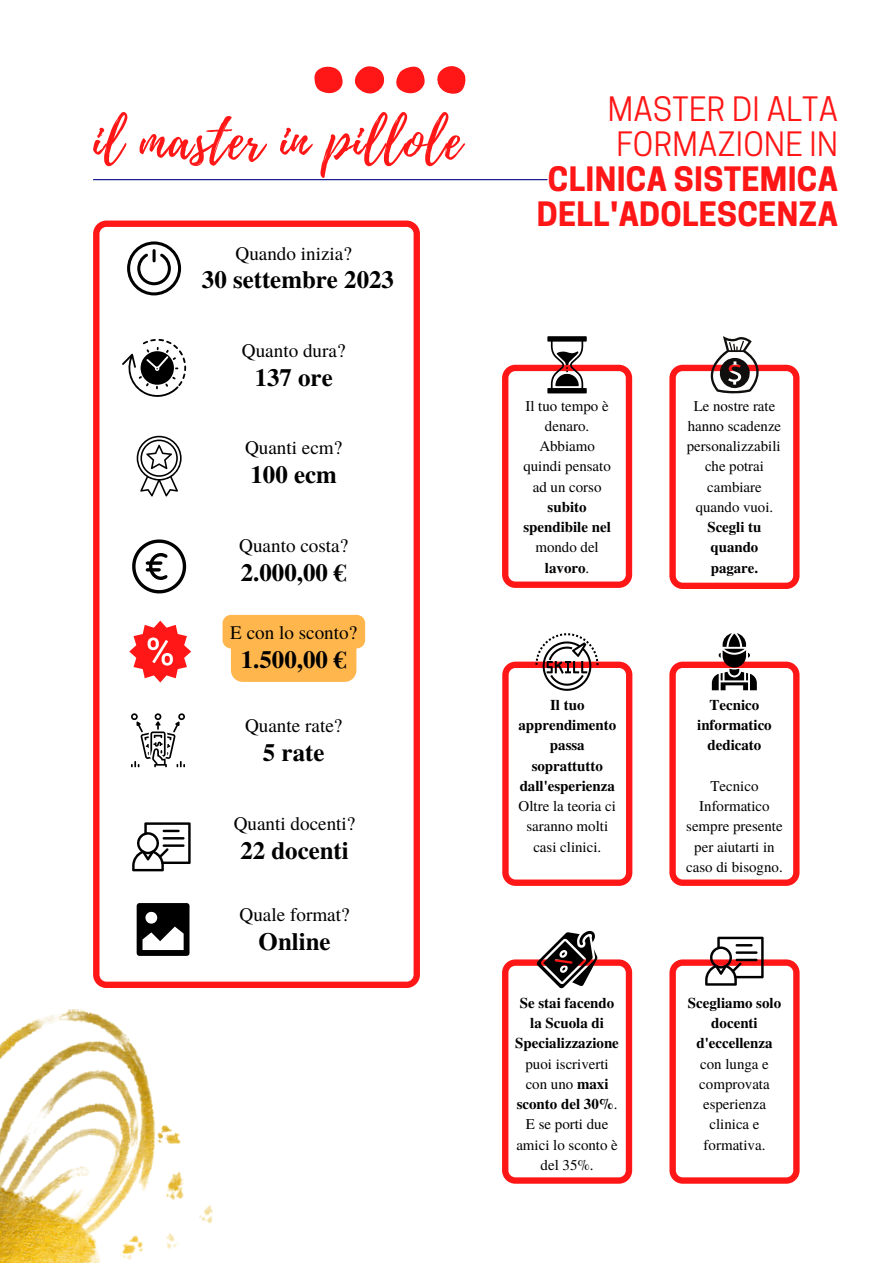
<style>
.page{position:relative;width:893px;height:1264px;background:#fff}
.page>*{position:absolute;margin:0;border:0;box-sizing:border-box;transform-origin:0 0}
.t1{font:52.5px "Playlist Script";letter-spacing:.02em;color:#ff1616}
.t2{font:700 31.5px "Cooper Hewitt";letter-spacing:.01em;color:#ff1616}
.t3{font:31.5px/35px "Cooper Hewitt";letter-spacing:.01em;color:#ff1616}
.t4{font:700 24.9px "Te X Gyre Termes";color:#000}
.t5{font:19.2px "Te X Gyre Termes";color:#000}
.t6{font:15px/20.2px "Te X Gyre Termes";color:#000;text-align:center}
.t7{font:700 15px/20.2px "Te X Gyre Termes";color:#000;text-align:center}
.t8{font:14.85px/20.2px "Te X Gyre Termes";color:#000;text-align:center}
.s1{font-weight:700}
.s2{font-weight:400}
</style>
<div class="page">
<svg style="left:669px;top:336px;width:130px;height:253px"></svg>
<svg style="left:502px;top:633px;width:130px;height:252px"></svg>
<svg style="left:669px;top:633px;width:130px;height:252px"></svg>
<svg style="left:502px;top:931px;width:130px;height:252px"></svg>
<svg style="left:93px;top:220px;width:327px;height:767px"></svg>
<svg style="left:122px;top:339px;width:64px;height:60px"></svg>
<svg style="left:502px;top:336px;width:130px;height:252px"></svg>
<svg style="left:137px;top:436px;width:45px;height:60px"></svg>
<svg style="left:132px;top:539px;width:54px;height:54px"></svg>
<svg style="left:127px;top:241px;width:54px;height:54px"></svg>
<svg style="left:131px;top:713px;width:54px;height:54px"></svg>
<hr style="left:93px;top:179px;width:454px;height:1px;background:#000d86">
<img style="left:0;top:1009px;width:213px;height:253px">
<svg style="left:669px;top:936px;width:130px;height:247px"></svg>
<svg style="left:354px;top:66px;width:30px;height:28px"></svg>
<svg style="left:437px;top:66px;width:28px;height:28px"></svg>
<svg style="left:396px;top:66px;width:29px;height:28px"></svg>
<svg style="left:314px;top:66px;width:29px;height:28px"></svg>
<svg style="left:132px;top:822px;width:59px;height:49px"></svg>
<svg style="left:129px;top:620px;width:62px;height:62px"></svg>
<svg style="left:137px;top:903px;width:52px;height:52px"></svg>
<svg style="left:222px;top:615px;width:143px;height:67px;background:#ffbc5a"></svg>
<p class="t1" style="left:93px;top:103px;width:369px">il master in pillole</p>
<p class="t5" style="left:235px;top:239px;width:118px">Quando inizia?</p>
<p class="t4" style="left:202px;top:260px;width:193px">30 settembre 2023</p>
<p class="t5" style="left:242px;top:336px;width:105px">Quanto dura?</p>
<p class="t4" style="left:255px;top:358px;width:80px">137 ore</p>
<p class="t5" style="left:245px;top:434px;width:99px">Quanti ecm?</p>
<p class="t4" style="left:250px;top:455px;width:88px">100 ecm</p>
<p class="t5" style="left:239px;top:531px;width:110px">Quanto costa?</p>
<p class="t4" style="left:241px;top:553px;width:107px">2.000,00 €</p>
<p class="t5" style="left:230px;top:618px;width:128px">E con lo sconto?</p>
<p class="t4" style="left:241px;top:640px;width:107px">1.500,00 €</p>
<p class="t5" style="left:245px;top:711px;width:99px">Quante rate?</p>
<p class="t4" style="left:263px;top:732px;width:63px">5 rate</p>
<p class="t5" style="left:234px;top:809px;width:123px">Quanti docenti?</p>
<p class="t4" style="left:240px;top:831px;width:110px">22 docenti</p>
<p class="t5" style="left:239px;top:901px;width:111px">Quale format?</p>
<p class="t4" style="left:258px;top:922px;width:73px">Online</p>
<p class="t3" style="left:608px;top:95px;width:231px">MASTER DI ALTA<br>FORMAZIONE IN</p>
<p class="t2" style="left:548px;top:167px;width:291px">CLINICA SISTEMICA</p>
<p class="t2" style="left:537px;top:202px;width:302px">DELL'ADOLESCENZA</p>
<p class="t6" style="left:525px;top:395px;width:85px">Il tuo tempo è denaro.</p>
<p class="t6" style="left:523px;top:435px;width:89px">Abbiamo quindi pensato ad un corso <span class="s1">subito spendibile nel </span>mondo del <span class="s1">lavoro</span>.</p>
<p class="t7" style="left:518px;top:694px;width:99px">Il tuo apprendimento passa soprattutto dall'esperienza</p>
<p class="t6" style="left:518px;top:795px;width:99px">Oltre la teoria ci saranno molti casi clinici.</p>
<p class="t7" style="left:515px;top:991px;width:105px">Se stai facendo la Scuola di<br>Specializzazione <span class="s2">puoi iscriverti con uno</span> maxi sconto del 30%<span class="s2">.</span></p>
<p class="t6" style="left:516px;top:1113px;width:103px">E se porti due amici lo sconto è del 35%.</p>
<p class="t8" style="left:686px;top:395px;width:96px">Le nostre rate hanno scadenze personalizzabili che potrai cambiare quando vuoi.<br><span class="s1">Scegli tu quando pagare.</span></p>
<p class="t7" style="left:697px;top:694px;width:76px">Tecnico informatico dedicato</p>
<p class="t6" style="left:686px;top:775px;width:98px">Tecnico<br>Informatico sempre presente per aiutarti in caso di bisogno.</p>
<p class="t6" style="left:687px;top:991px;width:95px"><span class="s1">Scegliamo solo docenti d'eccellenza </span>con lunga e comprovata esperienza clinica e formativa.</p>
</div>
